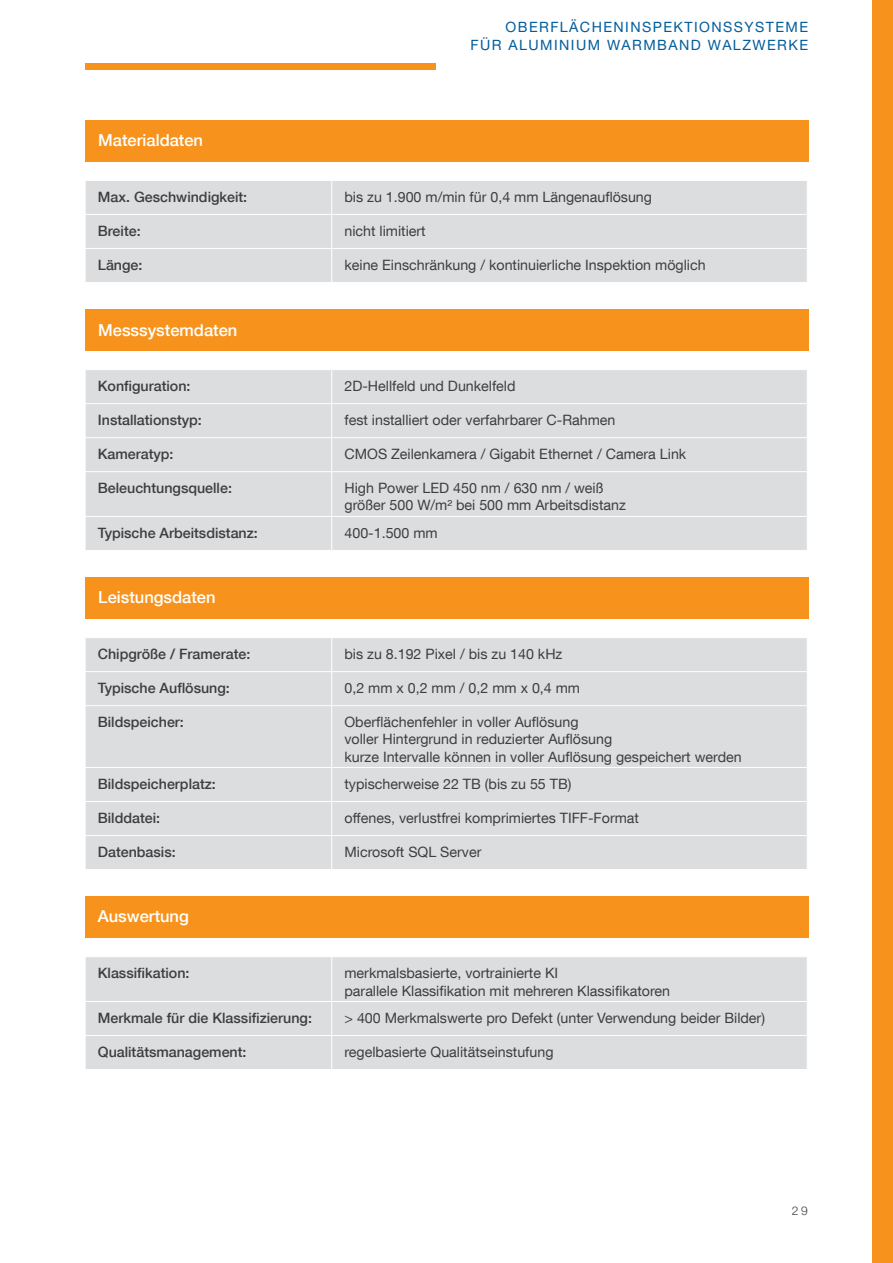
<style>
.page{position:relative;width:893px;height:1263px;background:#fff}
.page>*{position:absolute;margin:0;border:0;box-sizing:border-box;transform-origin:0 0}
.t1{font:500 16.5px "Helvetica Neue LT Com";color:#fff}
.t2{font:14.25px/17.1px "Helvetica Neue LT Com";color:#3e3e3f}
.t3{font:500 14.25px "Helvetica Neue LT Com";color:#3e3e3f}
.t4{font:14.25px/18px "Helvetica Neue LT Pro";letter-spacing:.1em;color:#005d9c;text-align:right}
.t5{font:300 12px "Helvetica Neue LT Pro";color:#3e3e3f}
</style>
<div class="page">
<div style="left:85px;top:64px;width:351px;height:6px;background:#f7931d"></div>
<div style="left:872px;top:0;width:21px;height:1263px;background:#f7931d"></div>
<div style="left:86px;top:181px;width:721px;height:101px;background:#dcdddf"></div>
<hr style="left:331px;top:181px;width:1px;height:33px;background:#fff">
<hr style="left:85px;top:214px;width:247px;height:1px;background:#fff">
<hr style="left:332px;top:214px;width:476px;height:1px;background:#fff">
<hr style="left:331px;top:215px;width:1px;height:33px;background:#fff">
<hr style="left:85px;top:248px;width:247px;height:1px;background:#fff">
<hr style="left:332px;top:248px;width:476px;height:1px;background:#fff">
<hr style="left:331px;top:249px;width:1px;height:33px;background:#fff">
<div style="left:86px;top:370px;width:721px;height:180px;background:#dcdddf"></div>
<hr style="left:331px;top:370px;width:1px;height:33px;background:#fff">
<hr style="left:85px;top:403px;width:247px;height:1px;background:#fff">
<hr style="left:332px;top:403px;width:476px;height:1px;background:#fff">
<hr style="left:331px;top:404px;width:1px;height:33px;background:#fff">
<hr style="left:85px;top:437px;width:247px;height:1px;background:#fff">
<hr style="left:332px;top:437px;width:476px;height:1px;background:#fff">
<hr style="left:331px;top:438px;width:1px;height:33px;background:#fff">
<hr style="left:85px;top:471px;width:247px;height:1px;background:#fff">
<hr style="left:332px;top:471px;width:476px;height:1px;background:#fff">
<hr style="left:331px;top:472px;width:1px;height:44px;background:#fff">
<hr style="left:85px;top:516px;width:247px;height:1px;background:#fff">
<hr style="left:332px;top:516px;width:476px;height:1px;background:#fff">
<hr style="left:331px;top:517px;width:1px;height:33px;background:#fff">
<div style="left:86px;top:638px;width:721px;height:231px;background:#dcdddf"></div>
<hr style="left:331px;top:638px;width:1px;height:33px;background:#fff">
<hr style="left:85px;top:671px;width:247px;height:1px;background:#fff">
<hr style="left:332px;top:671px;width:476px;height:1px;background:#fff">
<hr style="left:331px;top:672px;width:1px;height:33px;background:#fff">
<hr style="left:85px;top:705px;width:247px;height:1px;background:#fff">
<hr style="left:332px;top:705px;width:476px;height:1px;background:#fff">
<hr style="left:331px;top:706px;width:1px;height:61px;background:#fff">
<hr style="left:85px;top:767px;width:247px;height:1px;background:#fff">
<hr style="left:332px;top:767px;width:476px;height:1px;background:#fff">
<hr style="left:331px;top:768px;width:1px;height:33px;background:#fff">
<hr style="left:85px;top:801px;width:247px;height:1px;background:#fff">
<hr style="left:332px;top:801px;width:476px;height:1px;background:#fff">
<hr style="left:331px;top:802px;width:1px;height:33px;background:#fff">
<hr style="left:85px;top:835px;width:247px;height:1px;background:#fff">
<hr style="left:332px;top:835px;width:476px;height:1px;background:#fff">
<hr style="left:331px;top:836px;width:1px;height:33px;background:#fff">
<div style="left:86px;top:957px;width:721px;height:112px;background:#dcdddf"></div>
<hr style="left:331px;top:957px;width:1px;height:44px;background:#fff">
<hr style="left:85px;top:1001px;width:247px;height:1px;background:#fff">
<hr style="left:332px;top:1001px;width:476px;height:1px;background:#fff">
<hr style="left:331px;top:1002px;width:1px;height:33px;background:#fff">
<hr style="left:85px;top:1035px;width:247px;height:1px;background:#fff">
<hr style="left:332px;top:1035px;width:476px;height:1px;background:#fff">
<hr style="left:331px;top:1036px;width:1px;height:33px;background:#fff">
<div style="left:85px;top:120px;width:724px;height:41px;background:#f7931d"></div>
<div style="left:85px;top:310px;width:724px;height:41px;background:#f7931d"></div>
<div style="left:85px;top:577px;width:724px;height:41px;background:#f7931d"></div>
<div style="left:85px;top:896px;width:724px;height:41px;background:#f7931d"></div>
<p class="t1" style="left:98px;top:130px;width:106px">Materialdaten</p>
<p class="t4" style="left:471px;top:18px;width:339px">OBERFLÄCHENINSPEKTIONSSYSTEME<br>FÜR ALUMINIUM WARMBAND WALZWERKE</p>
<p class="t3" style="left:98px;top:188px;width:151px">Max. Geschwindigkeit:</p>
<p class="t2" style="left:344px;top:188px;width:309px">bis zu 1.900 m/min für 0,4 mm Längenauflösung</p>
<p class="t3" style="left:98px;top:222px;width:44px">Breite:</p>
<p class="t2" style="left:344px;top:222px;width:83px">nicht limitiert</p>
<p class="t3" style="left:98px;top:256px;width:46px">Länge:</p>
<p class="t2" style="left:344px;top:256px;width:363px">keine Einschränkung / kontinuierliche Inspektion möglich</p>
<p class="t1" style="left:98px;top:320px;width:141px">Messsystemdaten</p>
<p class="t3" style="left:98px;top:378px;width:94px">Konfiguration:</p>
<p class="t2" style="left:344px;top:377px;width:173px">2D-Hellfeld und Dunkelfeld</p>
<p class="t3" style="left:98px;top:412px;width:106px">Installationstyp:</p>
<p class="t2" style="left:344px;top:411px;width:273px">fest installiert oder verfahrbarer C-Rahmen</p>
<p class="t3" style="left:98px;top:446px;width:77px">Kameratyp:</p>
<p class="t2" style="left:344px;top:445px;width:343px">CMOS Zeilenkamera / Gigabit Ethernet / Camera Link</p>
<p class="t3" style="left:98px;top:480px;width:136px">Beleuchtungsquelle:</p>
<p class="t2" style="left:344px;top:479px;width:283px">High Power LED 450 nm / 630 nm / weiß größer 500 W/m² bei 500 mm Arbeitsdistanz</p>
<p class="t3" style="left:98px;top:524px;width:161px">Typische Arbeitsdistanz:</p>
<p class="t2" style="left:344px;top:524px;width:95px">400-1.500 mm</p>
<p class="t1" style="left:98px;top:587px;width:119px">Leistungsdaten</p>
<p class="t3" style="left:98px;top:646px;width:154px">Chipgröße / Framerate:</p>
<p class="t2" style="left:344px;top:645px;width:219px">bis zu 8.192 Pixel / bis zu 140 kHz</p>
<p class="t3" style="left:98px;top:680px;width:134px">Typische Auflösung:</p>
<p class="t2" style="left:344px;top:679px;width:237px">0,2 mm x 0,2 mm / 0,2 mm x 0,4 mm</p>
<p class="t3" style="left:98px;top:714px;width:88px">Bildspeicher:</p>
<p class="t2" style="left:344px;top:713px;width:399px">Oberflächenfehler in voller Auflösung<br>voller Hintergrund in reduzierter Auflösung<br>kurze Intervalle können in voller Auflösung gespeichert werden</p>
<p class="t3" style="left:98px;top:775px;width:120px">Bildspeicherplatz:</p>
<p class="t2" style="left:344px;top:775px;width:228px">typischerweise 22 TB (bis zu 55 TB)</p>
<p class="t3" style="left:98px;top:809px;width:64px">Bilddatei:</p>
<p class="t2" style="left:344px;top:809px;width:296px">offenes, verlustfrei komprimiertes TIFF-Format</p>
<p class="t3" style="left:98px;top:843px;width:79px">Datenbasis:</p>
<p class="t2" style="left:344px;top:843px;width:138px">Microsoft SQL Server</p>
<p class="t1" style="left:98px;top:906px;width:93px">Auswertung</p>
<p class="t3" style="left:98px;top:965px;width:93px">Klassifikation:</p>
<p class="t2" style="left:344px;top:964px;width:327px">merkmalsbasierte, vortrainierte KI<br>parallele Klassifikation mit mehreren Klassifikatoren</p>
<p class="t3" style="left:98px;top:1009px;width:216px">Merkmale für die Klassifizierung:</p>
<p class="t2" style="left:344px;top:1009px;width:422px">&gt; 400 Merkmalswerte pro Defekt (unter Verwendung beider Bilder)</p>
<p class="t3" style="left:98px;top:1043px;width:150px">Qualitätsmanagement:</p>
<p class="t2" style="left:344px;top:1043px;width:211px">regelbasierte Qualitätseinstufung</p>
<p class="t5" style="left:792px;top:1203px;width:17px">29</p>
</div>
